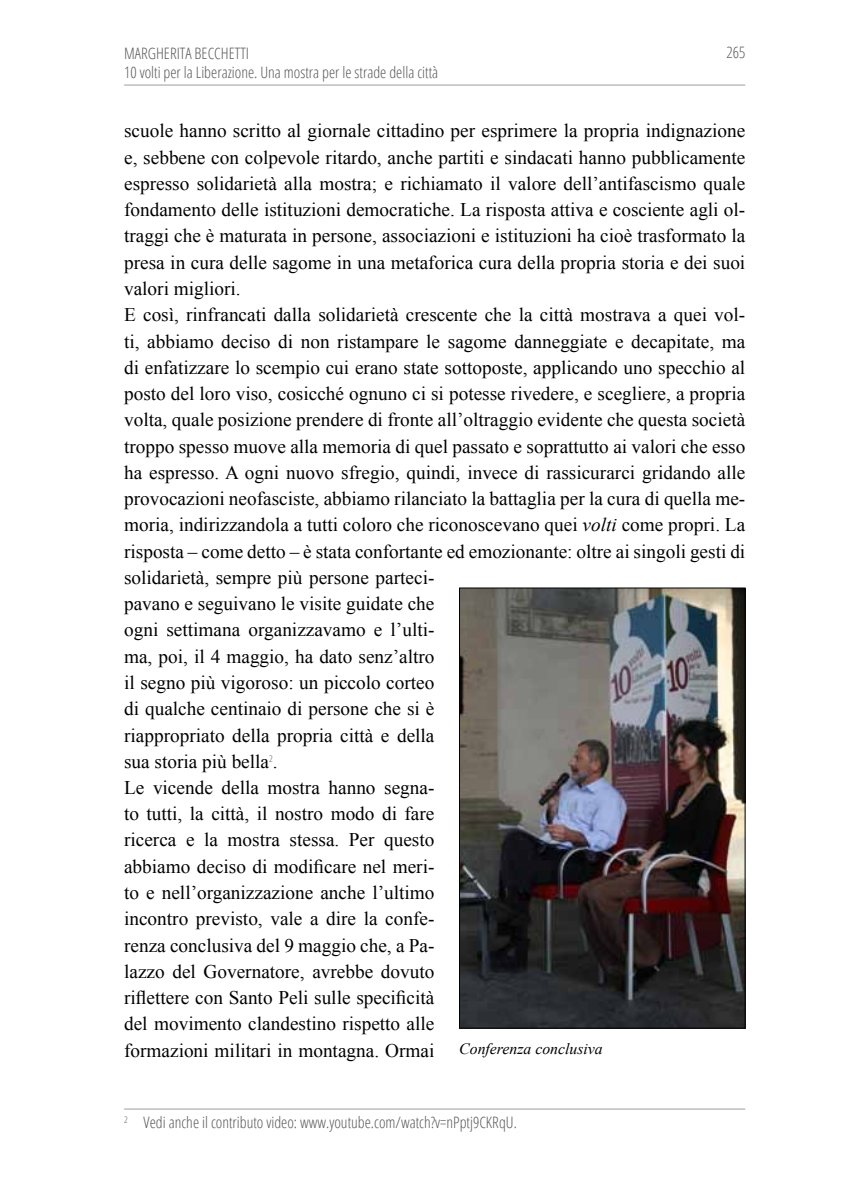
<style>
.page{position:relative;width:844px;height:1191px;background:#fff}
.page>*{position:absolute;margin:0;border:0;box-sizing:border-box;transform-origin:0 0}
.t1{font:19.25px/26.2px "Times New Roman";color:#000}
.t2{font:300 condensed 15.75px/18.9px "Open Sans";color:#58585a}
.t3{font:italic 15.75px "Times New Roman";color:#000}
.s1{font-style:italic}
</style>
<div class="page">
<hr style="left:124px;top:85px;width:621px;height:1px;background:#9c9e9f">
<hr style="left:124px;top:1108px;width:621px;height:1px;background:#9c9e9f">
<img style="left:461px;top:590px;width:282px;height:436px">
<div style="left:459px;top:588px;width:286px;height:440px;border:1px solid #000"></div>
<p class="t2" style="left:124px;top:43px;width:315px">Margherita Becchetti<br>10 volti per la Liberazione. Una mostra per le strade della città</p>
<p class="t2" style="left:726px;top:42px;width:20px">265</p>
<p class="t1" style="left:124px;top:118px;width:622px">scuole hanno scritto al giornale cittadino per esprimere la propria indignazione e, sebbene con colpevole ritardo, anche partiti e sindacati hanno pubblicamente espresso solidarietà alla mostra; e richiamato il valore dell’antifascismo quale fondamento delle istituzioni democratiche. La risposta attiva e cosciente agli ol&shy;traggi che è maturata in persone, associazioni e istituzioni ha cioè trasformato la presa in cura delle sagome in una metaforica cura della propria storia e dei suoi valori migliori.<br>E così, rinfrancati dalla solidarietà crescente che la città mostrava a quei vol&shy;ti, abbiamo deciso di non ristampare le sagome danneggiate e decapitate, ma di enfatizzare lo scempio cui erano state sottoposte, applicando uno specchio al posto del loro viso, cosicché ognuno ci si potesse rivedere, e scegliere, a propria volta, quale posizione prendere di fronte all’oltraggio evidente che questa società troppo spesso muove alla memoria di quel passato e soprattutto ai valori che esso ha espresso. A ogni nuovo sfregio, quindi, invece di rassicurarci gridando alle provocazioni neofasciste, abbiamo rilanciato la battaglia per la cura di quella me&shy;moria, indirizzandola a tutti coloro che riconoscevano quei <span class="s1">volti</span> come propri. La risposta – come detto – è stata confortante ed emozionante: oltre ai singoli gesti di solidarietà, sempre più persone parteci-<br>pavano e seguivano le visite guidate che<br>ogni settimana organizzavamo e l’ulti-<br>ma, poi, il 4 maggio, ha dato senz’altro<br>il segno più vigoroso: un piccolo corteo<br>di qualche centinaio di persone che si è<br>riappropriato della propria città e della<br>sua storia più bella<sup>2</sup>.<br>Le vicende della mostra hanno segna-<br>to tutti, la città, il nostro modo di fare<br>ricerca e la mostra stessa. Per questo<br>abbiamo deciso di modificare nel meri-<br>to e nell’organizzazione anche l’ultimo<br>incontro previsto, vale a dire la confe-<br>renza conclusiva del 9 maggio che, a Pa-<br>lazzo del Governatore, avrebbe dovuto<br>riflettere con Santo Peli sulle specificità<br>del movimento clandestino rispetto alle<br>formazioni militari in montagna. Ormai</p>
<p class="t3" style="left:459px;top:1038px;width:145px">Conferenza conclusiva</p>
<p class="t2" style="left:124px;top:1112px;width:394px"><sup>2</sup> Vedi anche il contributo video: www.youtube.com/watch?v=nPptj9CKRqU.</p>
</div>
